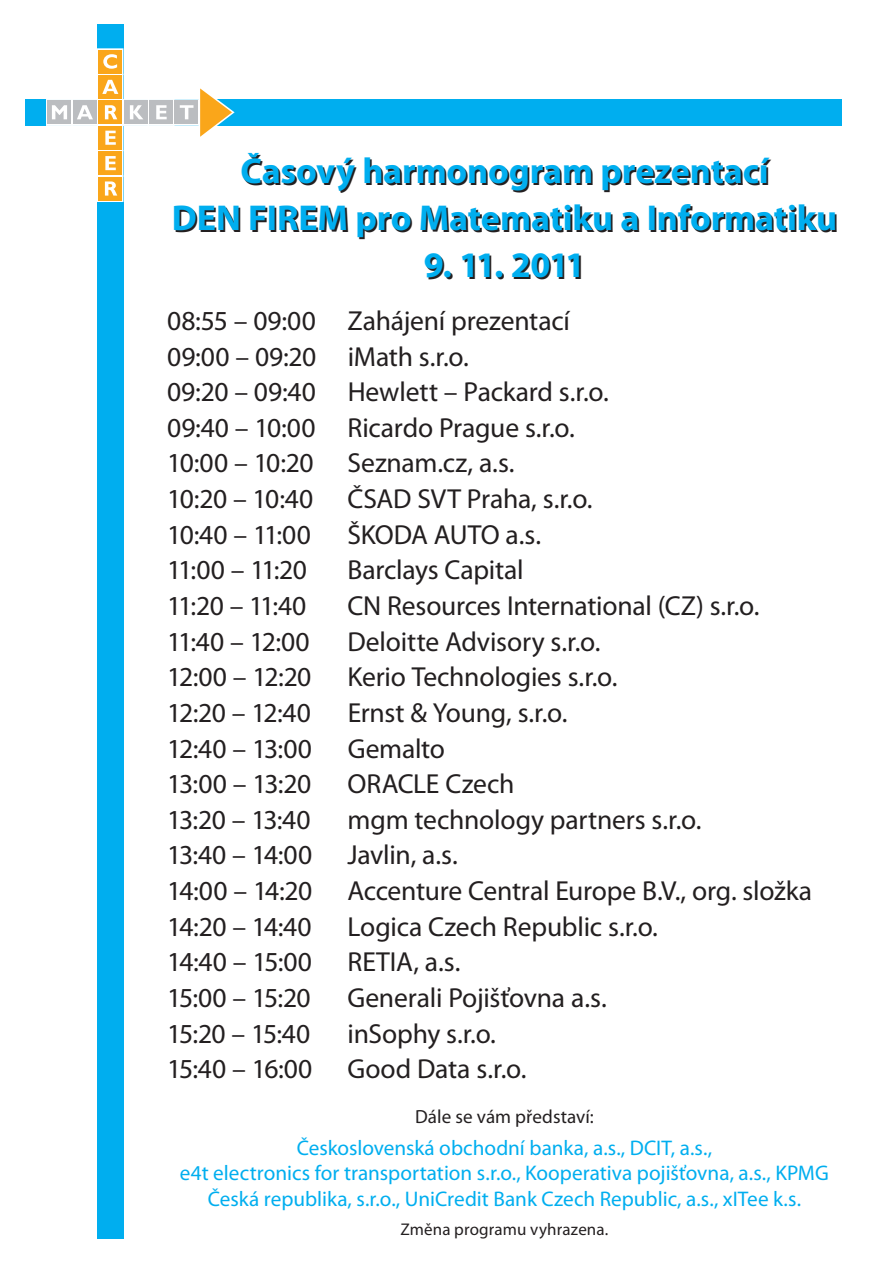
<style>
.page{position:relative;width:893px;height:1263px;background:#fff}
.page>*{position:absolute;margin:0;border:0;box-sizing:border-box;transform-origin:0 0}
.t1{font:700 36px/46.7px "Myriad Pro";letter-spacing:-.005em;color:#00aeef;text-align:center}
.t2{font:27.6px/35.7px "Myriad Pro";letter-spacing:-.01em;color:#231f20}
.t3{font:21.15px/25.5px "Myriad Pro";color:#00aeef;text-align:center}
.t4{font:19.05px "Myriad Pro";letter-spacing:.005em;color:#231f20}
.t5{font:16.95px "Myriad Pro";letter-spacing:.005em;color:#231f20}
</style>
<div class="page">
<div style="left:25px;top:99px;width:816px;height:27px;background:#00aeef"></div>
<div style="left:97px;top:24px;width:26px;height:1215px;background:#00aeef"></div>
<div style="left:97px;top:48px;width:26px;height:27px;border:3px solid #fff"></div>
<div style="left:97px;top:74px;width:26px;height:26px;border:3px solid #fff"></div>
<div style="left:97px;top:99px;width:26px;height:27px;border:3px solid #fff"></div>
<div style="left:97px;top:125px;width:26px;height:26px;border:3px solid #fff"></div>
<div style="left:97px;top:150px;width:26px;height:27px;border:3px solid #fff"></div>
<div style="left:97px;top:175px;width:26px;height:27px;border:3px solid #fff"></div>
<div style="left:173px;top:99px;width:27px;height:27px;border:3px solid #fff"></div>
<div style="left:46px;top:99px;width:27px;height:27px;border:3px solid #fff"></div>
<div style="left:71px;top:99px;width:27px;height:27px;border:3px solid #fff"></div>
<div style="left:122px;top:99px;width:27px;height:27px;border:3px solid #fff"></div>
<div style="left:148px;top:99px;width:26px;height:27px;border:3px solid #fff"></div>
<div style="left:98px;top:50px;width:24px;height:23px;background:#faa61a"></div>
<div style="left:98px;top:75px;width:24px;height:24px;background:#faa61a"></div>
<div style="left:98px;top:101px;width:24px;height:23px;background:#faa61a"></div>
<div style="left:98px;top:126px;width:24px;height:24px;background:#faa61a"></div>
<div style="left:98px;top:152px;width:24px;height:23px;background:#faa61a"></div>
<div style="left:98px;top:177px;width:24px;height:23px;background:#faa61a"></div>
<div style="left:175px;top:101px;width:23px;height:23px;background:#bbbdc0"></div>
<div style="left:48px;top:101px;width:23px;height:23px;background:#bbbdc0"></div>
<div style="left:73px;top:101px;width:23px;height:23px;background:#bbbdc0"></div>
<div style="left:124px;top:101px;width:23px;height:23px;background:#bbbdc0"></div>
<div style="left:149px;top:101px;width:24px;height:23px;background:#bbbdc0"></div>
<svg style="left:52px;top:105px;width:15px;height:14px"></svg>
<svg style="left:77px;top:105px;width:16px;height:14px"></svg>
<svg style="left:105px;top:105px;width:12px;height:14px"></svg>
<svg style="left:105px;top:131px;width:11px;height:14px"></svg>
<svg style="left:105px;top:156px;width:11px;height:14px"></svg>
<svg style="left:105px;top:181px;width:12px;height:15px"></svg>
<svg style="left:102px;top:80px;width:16px;height:14px"></svg>
<svg style="left:103px;top:54px;width:14px;height:15px"></svg>
<svg style="left:130px;top:105px;width:13px;height:14px"></svg>
<svg style="left:156px;top:105px;width:11px;height:14px"></svg>
<svg style="left:180px;top:88px;width:54px;height:49px"></svg>
<h1 class="t1" style="left:172px;top:148px;width:667px">Časový harmonogram prezentací<br>DEN FIREM pro Matematiku a Informatiku</h1>
<h1 class="t1" style="left:424px;top:241px;width:163px">9. 11. 2011</h1>
<p class="t2" style="left:167px;top:305px;width:443px">08:55 – 09:00 Zahájení prezentací<br>09:00 – 09:20 iMath s.r.o.<br>09:20 – 09:40 Hewlett – Packard s.r.o.<br>09:40 – 10:00 Ricardo Prague s.r.o.<br>10:00 – 10:20 Seznam.cz, a.s.<br>10:20 – 10:40 ČSAD SVT Praha, s.r.o.<br>10:40 – 11:00</p>
<p class="t2" style="left:347px;top:519px;width:195px">ŠKODA AUTO a.s.</p>
<p class="t2" style="left:167px;top:555px;width:141px">11:00 – 11:20</p>
<p class="t2" style="left:347px;top:555px;width:177px">Barclays Capital</p>
<p class="t2" style="left:167px;top:590px;width:141px">11:20 – 11:40</p>
<p class="t2" style="left:347px;top:590px;width:413px">CN Resources International (CZ) s.r.o.</p>
<p class="t2" style="left:167px;top:626px;width:144px">11:40 – 12:00</p>
<p class="t2" style="left:347px;top:626px;width:254px">Deloitte Advisory s.r.o.</p>
<p class="t2" style="left:167px;top:661px;width:146px">12:00 – 12:20</p>
<p class="t2" style="left:347px;top:661px;width:271px">Kerio Technologies s.r.o.</p>
<p class="t2" style="left:167px;top:697px;width:145px">12:20 – 12:40</p>
<p class="t2" style="left:347px;top:697px;width:221px">Ernst &amp; Young, s.r.o.</p>
<p class="t2" style="left:167px;top:733px;width:146px">12:40 – 13:00</p>
<p class="t2" style="left:348px;top:733px;width:99px">Gemalto</p>
<p class="t2" style="left:167px;top:768px;width:145px">13:00 – 13:20</p>
<p class="t2" style="left:347px;top:768px;width:168px">ORACLE Czech</p>
<p class="t2" style="left:167px;top:804px;width:145px">13:20 – 13:40</p>
<p class="t2" style="left:347px;top:804px;width:355px">mgm technology partners s.r.o.</p>
<p class="t2" style="left:167px;top:840px;width:146px">13:40 – 14:00</p>
<p class="t2" style="left:347px;top:840px;width:112px">Javlin, a.s.</p>
<p class="t2" style="left:167px;top:875px;width:147px">14:00 – 14:20</p>
<p class="t2" style="left:347px;top:875px;width:466px">Accenture Central Europe B.V., org. složka</p>
<p class="t2" style="left:167px;top:911px;width:146px">14:20 – 14:40</p>
<p class="t2" style="left:347px;top:911px;width:312px">Logica Czech Republic s.r.o.</p>
<p class="t2" style="left:167px;top:947px;width:146px">14:40 – 15:00</p>
<p class="t2" style="left:347px;top:947px;width:114px">RETIA, a.s.</p>
<p class="t2" style="left:167px;top:982px;width:145px">15:00 – 15:20</p>
<p class="t2" style="left:347px;top:982px;width:261px">Generali Pojišťovna a.s.</p>
<p class="t2" style="left:167px;top:1018px;width:145px">15:20 – 15:40</p>
<p class="t2" style="left:347px;top:1018px;width:150px">inSophy s.r.o.</p>
<p class="t2" style="left:167px;top:1053px;width:147px">15:40 – 16:00</p>
<p class="t2" style="left:347px;top:1053px;width:180px">Good Data s.r.o.</p>
<p class="t4" style="left:415px;top:1110px;width:180px">Dále se vám představí:</p>
<p class="t3" style="left:180px;top:1137px;width:650px">Československá obchodní banka, a.s., DCIT, a.s.,<br>e4t electronics for transportation s.r.o., Kooperativa pojišťovna, a.s., KPMG<br>Česká republika, s.r.o., UniCredit Bank Czech Republic, a.s., xITee k.s.</p>
<p class="t5" style="left:400px;top:1223px;width:209px">Změna programu vyhrazena.</p>
</div>
